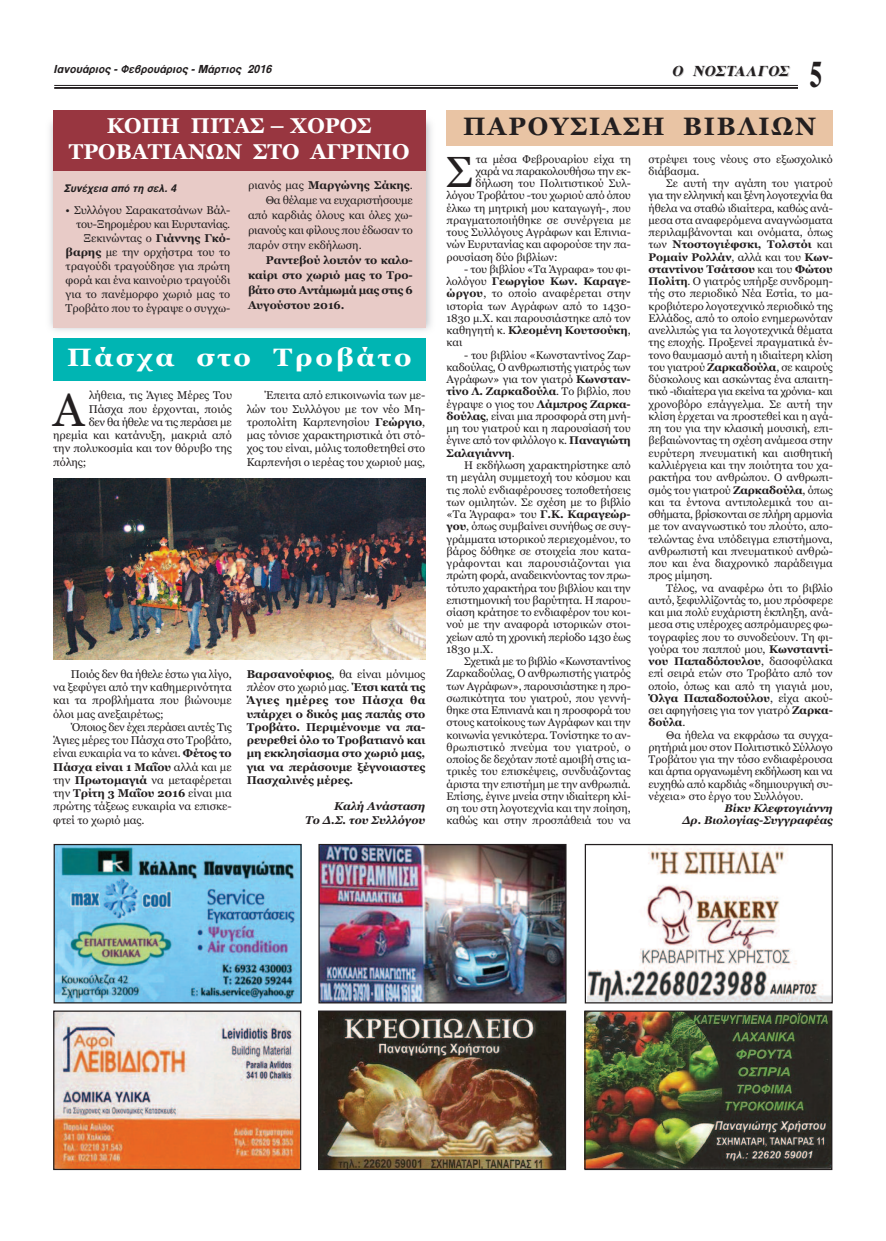
<style>
.page{position:relative;width:886px;height:1241px;background:#fff}
.page>*{position:absolute;margin:0;border:0;box-sizing:border-box;transform-origin:0 0}
.t1{font:46.25px "Georgia";color:#231f20}
.t2{font:43.38px "Georgia";color:#231f20}
.t3{font:700 37.5px "Gr Times";color:#231f20;scale:.7 1}
.t4{font:700 25px "Georgia";letter-spacing:.075em;color:#231f20}
.t5{font:700 25px "Georgia";letter-spacing:.1em;color:#fff;scale:1.1 1}
.t6{font:700 21.25px/25.5px "Georgia";color:#fff;text-align:center}
.t7{font:italic 700 15px "Gr Times";color:#231f20}
.t8{font:11.25px/13.2px "Georgia";color:#231f20;text-align:justify}
.t9{font:700 11.25px/13.2px "Georgia";color:#231f20;text-align:justify}
.t10{font:italic 700 11.25px "Gr Helvetica";color:#231f20}
.t11{font:italic 700 11.25px/13.2px "Georgia";color:#231f20;text-align:right}
.t12{font:11.25px "Georgia";letter-spacing:-.02em;color:#231f20}
.t13{font:11.25px "Georgia";letter-spacing:-.025em;color:#231f20}
.t14{font:11px/12.2px "Georgia";color:#231f20;text-align:justify}
.t15{font:italic 700 11px/12.2px "Georgia";color:#231f20;text-align:right}
.t16{font:italic 700 10.62px "Gr Helvetica";color:#231f20}
.s1{font-weight:400}
.s2{font-weight:700}
</style>
<div class="page">
<hr style="left:54px;top:85px;width:778px;height:1px;background:#231f20">
<hr style="left:54px;top:87px;width:778px;height:2px;background:#231f20">
<div style="left:798px;top:54px;width:35px;height:44px;background:#fff"></div>
<img style="left:50px;top:114px;width:382px;height:225px">
<div style="left:53px;top:125px;width:372px;height:202px;background:#e8cbc7"></div>
<div style="left:53px;top:110px;width:372px;height:60px;background:#983640"></div>
<img style="left:56px;top:845px;width:244px;height:156px">
<div style="left:54px;top:843px;width:248px;height:160px;border:1px solid #231f20"></div>
<img style="left:320px;top:845px;width:244px;height:156px">
<div style="left:318px;top:843px;width:248px;height:160px;border:1px solid #231f20"></div>
<img style="left:587px;top:845px;width:244px;height:156px">
<div style="left:585px;top:843px;width:248px;height:160px;border:1px solid #231f20"></div>
<img style="left:55px;top:1012px;width:244px;height:155px">
<div style="left:53px;top:1010px;width:248px;height:159px;border:1px solid #231f20"></div>
<img style="left:320px;top:1012px;width:244px;height:155px">
<div style="left:318px;top:1010px;width:248px;height:159px;border:1px solid #231f20"></div>
<img style="left:586px;top:1012px;width:244px;height:155px">
<div style="left:584px;top:1010px;width:248px;height:159px;border:1px solid #231f20"></div>
<div style="left:446px;top:110px;width:387px;height:35px;background:#e9c4a4"></div>
<div style="left:53px;top:338px;width:372px;height:42px;background:#00b5b3"></div>
<img style="left:53px;top:478px;width:372px;height:181px">
<p class="t10" style="left:54px;top:63px;width:222px">Ιανουάριος - Φεβρουάριος - Μάρτιος 2016</p>
<h3 class="t6" style="left:69px;top:113px;width:342px">ΚΟΠΗ ΠΙΤΑΣ – ΧΟΡΟΣ<br>ΤΡΟΒΑΤΙΑΝΩΝ ΣΤΟ ΑΓΡΙΝΙΟ</h3>
<p class="t16" style="left:64px;top:182px;width:116px">Συνέχεια από τη σελ. 4</p>
<p class="t9" style="left:248px;top:178px;width:166px"><span class="s1">ριανός μας</span> Μαργώνης Σάκης<span class="s1">.</span></p>
<p class="t12" style="left:266px;top:193px;width:148px">Θα θέλαμε να ευχαριστήσουμε</p>
<p class="t8" style="left:248px;top:208px;width:166px">από καρδιάς όλους και όλες χω-</p>
<p class="t8" style="left:248px;top:223px;width:166px">ριανούς και φίλους που έδωσαν το</p>
<p class="t8" style="left:248px;top:238px;width:115px">παρόν στην εκδήλωση.</p>
<p class="t9" style="left:248px;top:252px;width:166px;line-height:15px;text-indent:18px">Ραντεβού λοιπόν το καλο&shy;καίρι στο χωριό μας το Τρο&shy;βάτο στο Αντάμωμά μας στις 6<br>Αυγούστου 2016.</p>
<p class="t8" style="left:66px;top:203px;width:166px;line-height:14px;text-align:right">• Συλλόγου Σαρακατσάνων Βάλ&shy;του-Ξηρομέρου και Ευρυτανίας.<br>Ξεκινώντας ο <span class="s2">Γιάννης Γκό&shy;βαρης</span> με την ορχήστρα του το τραγούδι τραγούδησε για πρώτη φορά και ένα καινούριο τραγούδι για το πανέμορφο χωριό μας το<br>Τροβάτο που το έγραψε ο συγχω-</p>
<h3 class="t5" style="left:67px;top:343px;width:315px">Πάσχα στο Τροβάτο</h3>
<h1 class="t1" style="left:53px;top:383px;width:33px">Α</h1>
<p class="t8" style="left:89px;top:389px;width:145px">λήθεια, τις Άγιες Μέρες Του</p>
<p class="t8" style="left:247px;top:389px;width:180px;text-indent:18px">Έπειτα από επικοινωνία των με&shy;λών του Συλλόγου με τον νέο Μη&shy;τροπολίτη Καρπενησίου <span class="s2">Γεώργιο</span>, μας τόνισε χαρακτηριστικά ότι στό&shy;χος του είναι, μόλις τοποθετηθεί στο Καρπενήσι ο ιερέας του χωριού μας,</p>
<p class="t8" style="left:89px;top:402px;width:145px">Πάσχα που έρχονται, ποιός</p>
<p class="t13" style="left:89px;top:415px;width:145px">δεν θα ήθελε να τις περάσει με</p>
<p class="t8" style="left:53px;top:428px;width:180px">ηρεμία και κατάνυξη, μακριά από</p>
<p class="t8" style="left:53px;top:442px;width:180px">την πολυκοσμία και τον θόρυβο της</p>
<p class="t8" style="left:53px;top:455px;width:35px">πόλης;</p>
<p class="t8" style="left:53px;top:667px;width:180px;text-indent:18px">Ποιός δεν θα ήθελε έστω για λίγο, να ξεφύγει από την καθημερινότητα και τα προβλήματα που βιώνουμε όλοι μας ανεξαιρέτως;</p>
<p class="t8" style="left:53px;top:720px;width:180px;text-indent:18px">Όποιος δεν έχει περάσει αυτές Τις Άγιες μέρες του Πάσχα στο Τροβάτο, είναι ευκαιρία να το κάνει. <span class="s2">Φέτος το Πάσχα είναι 1 Μαΐου</span> αλλά και με την <span class="s2">Πρωτομαγιά</span> να μεταφέρεται την <span class="s2">Τρίτη 3 Μαΐου 2016</span> είναι μια πρώτης τάξεως ευκαιρία να επισκε&shy;φτεί το χωριό μας.</p>
<p class="t9" style="left:247px;top:667px;width:180px">Βαρσανούφιος<span class="s1">, θα είναι μόνιμος πλέον στο χωριό μας.</span> Έτσι κατά τις Άγιες ημέρες του Πάσχα θα υπάρχει ο δικός μας παπάς στο Τροβάτο. Περιμένουμε να πα&shy;ρευρεθεί όλο το Τροβατιανό και μη εκκλησίασμα στο χωριό μας, για να περάσουμε ξέγνοιαστες Πασχαλινές μέρες.</p>
<p class="t11" style="left:305px;top:799px;width:122px">Καλή Ανάσταση<br>Το Δ.Σ. του Συλλόγου</p>
<h3 class="t7" style="left:671px;top:63px;width:122px">O NOΣTAΛΓOΣ</h3>
<h3 class="t3" style="left:808px;top:54px;width:21px">5</h3>
<h3 class="t4" style="left:463px;top:111px;width:354px">ΠΑΡΟΥΣΙΑΣΗ ΒΙΒΛΙΩΝ</h3>
<h2 class="t2" style="left:446px;top:147px;width:28px">Σ</h2>
<p class="t14" style="left:476px;top:153px;width:157px">τα μέσα Φεβρουαρίου είχα τη</p>
<p class="t14" style="left:648px;top:153px;width:186px">στρέψει τους νέους στο εξωσχολικό διάβασμα.</p>
<p class="t14" style="left:648px;top:177px;width:186px;text-indent:18px">Σε αυτή την αγάπη του γιατρού για την ελληνική και ξένη λογοτεχνία θα ήθελα να σταθώ ιδιαίτερα, καθώς ανά&shy;μεσα στα αναφερόμενα αναγνώσματα περιλαμβάνονται και ονόματα, όπως των <span class="s2">Ντοστογιέφσκι, Τολστόι</span> και <span class="s2">Ρομαίν Ρολλάν</span>, αλλά και του <span class="s2">Κων&shy;σταντίνου Τσάτσου</span> και του <span class="s2">Φώτου Πολίτη</span>. Ο γιατρός υπήρξε συνδρομη&shy;τής στο περιοδικό Νέα Εστία, το μα&shy;κροβιότερο λογοτεχνικό περιοδικό της Ελλάδος, από το οποίο ενημερωνόταν ανελλιπώς για τα λογοτεχνικά θέματα της εποχής. Προξενεί πραγματικά έν&shy;τονο θαυμασμό αυτή η ιδιαίτερη κλίση του γιατρού <span class="s2">Ζαρκαδούλα</span>, σε καιρούς δύσκολους και ασκώντας ένα απαιτη&shy;τικό -ιδιαίτερα για εκείνα τα χρόνια- και χρονοβόρο επάγγελμα. Σε αυτή την κλίση έρχεται να προστεθεί και η αγά&shy;πη του για την κλασική μουσική, επι&shy;βεβαιώνοντας τη σχέση ανάμεσα στην ευρύτερη πνευματική και αισθητική καλλιέργεια και την ποιότητα του χα&shy;ρακτήρα του ανθρώπου. Ο ανθρωπι&shy;σμός του γιατρού <span class="s2">Ζαρκαδούλα</span>, όπως και τα έντονα αντιπολεμικά του αι&shy;σθήματα, βρίσκονται σε πλήρη αρμονία με τον αναγνωστικό του πλούτο, απο&shy;τελώντας ένα υπόδειγμα επιστήμονα, ανθρωπιστή και πνευματικού ανθρώ&shy;που και ένα διαχρονικό παράδειγμα προς μίμηση.</p>
<p class="t14" style="left:648px;top:581px;width:186px;text-indent:18px">Τέλος, να αναφέρω ότι το βιβλίο αυτό, ξεφυλλίζοντάς το, μου πρόσφερε και μια πολύ ευχάριστη έκπληξη, ανά&shy;μεσα στις υπέροχες ασπρόμαυρες φω&shy;τογραφίες που το συνοδεύουν. Τη φι&shy;γούρα του παππού μου, <span class="s2">Κωνσταντί&shy;νου Παπαδόπουλου</span>, δασοφύλακα επί σειρά ετών στο Τροβάτο από τον οποίο, όπως και από τη γιαγιά μου, <span class="s2">Όλγα Παπαδοπούλου</span>, είχα ακού&shy;σει αφηγήσεις για τον γιατρό <span class="s2">Ζαρκα&shy;δούλα</span>.</p>
<p class="t14" style="left:648px;top:728px;width:186px;text-indent:18px">Θα ήθελα να εκφράσω τα συγχα&shy;ρητήριά μου στον Πολιτιστικό Σύλλογο Τροβάτου για την τόσο ενδιαφέρουσα και άρτια οργανωμένη εκδήλωση και να ευχηθώ από καρδιάς «δημιουργική συ&shy;νέχεια» στο έργο του Συλλόγου.</p>
<p class="t15" style="left:682px;top:802px;width:152px">Βίκυ Κλεφτογιάννη<br>Δρ. Βιολογίας-Συγγραφέας</p>
<p class="t14" style="left:475px;top:165px;width:157px">χαρά να παρακολουθήσω την εκ-</p>
<p class="t14" style="left:475px;top:177px;width:157px">δήλωση του Πολιτιστικού Συλ-</p>
<p class="t14" style="left:446px;top:189px;width:186px">λόγου Τροβάτου -του χωριού από όπου</p>
<p class="t14" style="left:446px;top:202px;width:186px">έλκω τη μητρική μου καταγωγή-, που</p>
<p class="t14" style="left:446px;top:214px;width:186px">πραγματοποιήθηκε σε συνέργεια με</p>
<p class="t14" style="left:446px;top:226px;width:186px">τους Συλλόγους Αγράφων και Επινια-</p>
<p class="t14" style="left:446px;top:238px;width:186px">νών Ευρυτανίας και αφορούσε την πα-</p>
<p class="t14" style="left:446px;top:251px;width:112px">ρουσίαση δύο βιβλίων:</p>
<p class="t14" style="left:446px;top:263px;width:186px;text-indent:18px">- του βιβλίου «Τα Άγραφα» του φι&shy;λολόγου <span class="s2">Γεωργίου Κων. Καραγε&shy;ώργου</span>, το οποίο αναφέρεται στην ιστορία των Αγράφων από το 1430- 1830 μ.Χ. και παρουσιάστηκε από τον καθηγητή κ. <span class="s2">Κλεομένη Κουτσούκη</span>, και</p>
<p class="t14" style="left:446px;top:349px;width:186px;text-indent:18px">- του βιβλίου «Κωνσταντίνος Ζαρ&shy;καδούλας, Ο ανθρωπιστής γιατρός των Αγράφων» για τον γιατρό <span class="s2">Κωνσταν&shy;τίνο Λ. Ζαρκαδούλα</span>. Το βιβλίο, που έγραψε ο γιος του <span class="s2">Λάμπρος Ζαρκα&shy;δούλας</span>, είναι μια προσφορά στη μνή&shy;μη του γιατρού και η παρουσίασή του έγινε από τον φιλόλογο κ. <span class="s2">Παναγιώτη Σαλαγιάννη</span>.</p>
<p class="t14" style="left:446px;top:459px;width:186px;text-indent:18px">Η εκδήλωση χαρακτηρίστηκε από τη μεγάλη συμμετοχή του κόσμου και τις πολύ ενδιαφέρουσες τοποθετήσεις των ομιλητών. Σε σχέση με το βιβλίο «Τα Άγραφα» του <span class="s2">Γ.Κ. Καραγεώρ&shy;γου</span>, όπως συμβαίνει συνήθως σε συγ&shy;γράμματα ιστορικού περιεχομένου, το βάρος δόθηκε σε στοιχεία που κατα&shy;γράφονται και παρουσιάζονται για πρώτη φορά, αναδεικνύοντας τον πρω&shy;τότυπο χαρακτήρα του βιβλίου και την επιστημονική του βαρύτητα. Η παρου&shy;σίαση κράτησε το ενδιαφέρον του κοι&shy;νού με την αναφορά ιστορικών στοι&shy;χείων από τη χρονική περίοδο 1430 έως 1830 μ.Χ.</p>
<p class="t14" style="left:446px;top:655px;width:186px;text-indent:18px">Σχετικά με το βιβλίο «Κωνσταντίνος Ζαρκαδούλας, Ο ανθρωπιστής γιατρός των Αγράφων», παρουσιάστηκε η προ&shy;σωπικότητα του γιατρού, που γεννή&shy;θηκε στα Επινιανά και η προσφορά του στους κατοίκους των Αγράφων και την κοινωνία γενικότερα. Τονίστηκε το αν&shy;θρωπιστικό πνεύμα του γιατρού, ο οποίος δε δεχόταν ποτέ αμοιβή στις ια&shy;τρικές του επισκέψεις, συνδυάζοντας άριστα την επιστήμη με την ανθρωπιά.<br>Επίσης, έγινε μνεία στην ιδιαίτερη κλί&shy;ση του στη λογοτεχνία και την ποίηση, καθώς και στην προσπάθειά του να</p>
</div>
